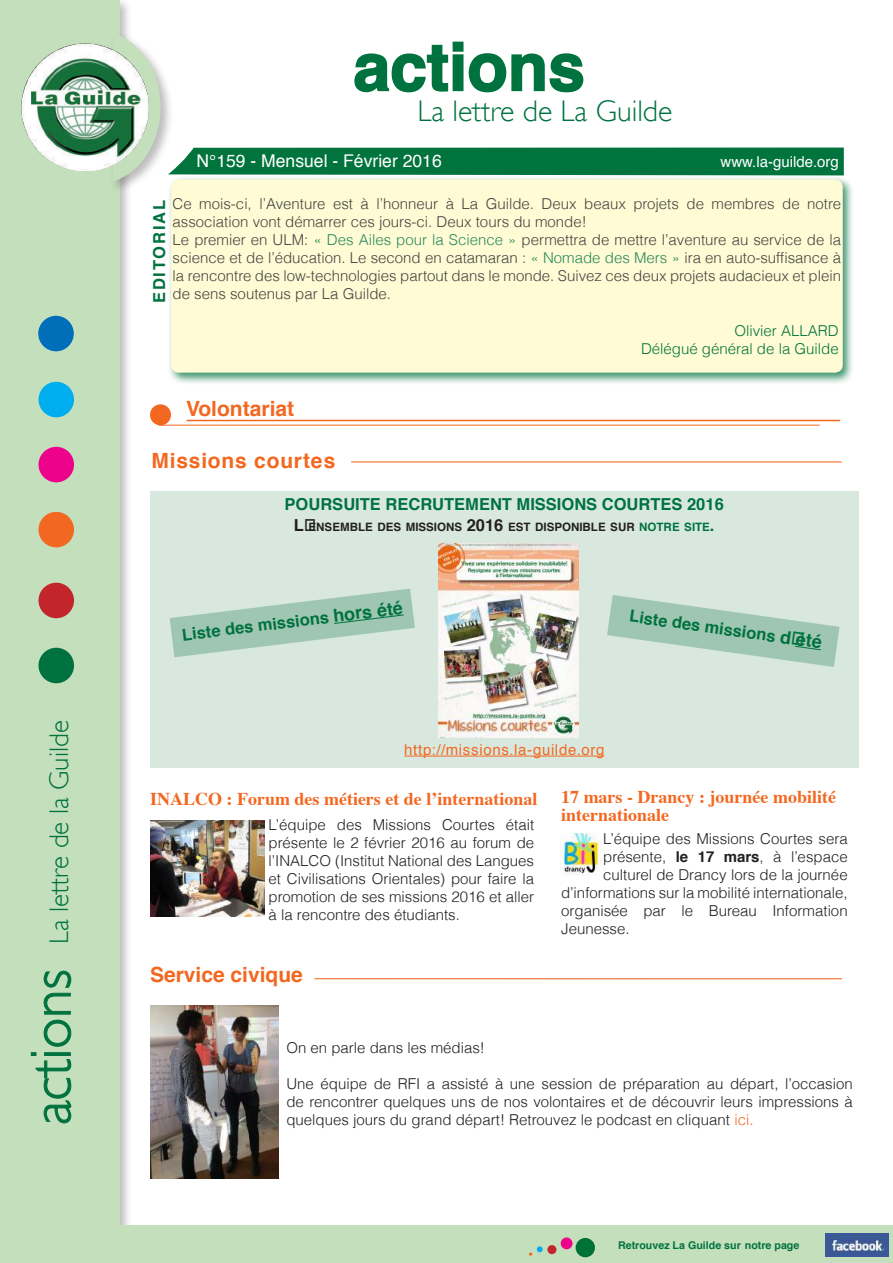
<style>
.page{position:relative;width:893px;height:1263px;background:#fff}
.page>*{position:absolute;margin:0;border:0;box-sizing:border-box;transform-origin:0 0}
.t1{font:700 66.15px "Helvetica";color:#00723f}
.t2{font:300 57.15px "Gill Sans";color:#00723f}
.t3{font:300 29.85px "Gill Sans";color:#00723f}
.t4{font:300 27px "Gill Sans";color:#00723f}
.t5{font:700 21px "Helvetica";color:#f36821}
.t6{font:700 21px "Helvetica";letter-spacing:.035em;color:#f36821}
.t7{font:700 18px/18px "Times";color:#f36821}
.t8{font:17.55px "Helvetica";color:#fff}
.t9{font:700 16.5px "Helvetica";letter-spacing:.11em;color:#00723f}
.t10{font:700 16.5px "Helvetica";color:#00723f}
.t11{font:700 16.5px "Helvetica";color:#231f20}
.t12{font:300 15px/18px "Helvetica";color:#231f20;text-align:justify}
.t13{font:300 15px/18px "Helvetica";color:#00743c;text-align:right}
.t14{font:15px "Helvetica";letter-spacing:.045em;color:#f36821}
.t15{font:15px "Helvetica";color:#fff}
.t16{font:700 11.55px "Helvetica";color:#231f20}
.t17{font:700 11.55px "Helvetica";color:#00723f}
.t18{font:700 10.65px "Helvetica";color:#00723f}
.s1{color:#00723f}
.s2{font-size:16.5px}
.s3{font-size:11.55px}
.s4{font-size:18px}
.s5{font-weight:700}
.s6{color:#f36821}
</style>
<div class="page">
<div style="left:167px;top:175px;width:704px;height:213px;background:#00723f;opacity:.92"></div>
<div style="left:171px;top:180px;width:672px;height:193px;background:#fffbd4;border-radius:8px"></div>
<div style="left:181px;top:148px;width:663px;height:27px;background:#00743c"></div>
<div style="left:0;top:0;width:143px;height:1263px;background:#231f20;opacity:.3"></div>
<div style="left:0;top:0;width:120px;height:1263px;background:#c4dfbb"></div>
<div style="left:38px;top:648px;width:36px;height:35px;background:#00723f;border-radius:50%"></div>
<div style="left:38px;top:447px;width:36px;height:35px;background:#ed028c;border-radius:50%"></div>
<div style="left:38px;top:583px;width:36px;height:35px;background:#c2262c;border-radius:50%"></div>
<div style="left:38px;top:382px;width:36px;height:35px;background:#00aeef;border-radius:50%"></div>
<div style="left:38px;top:512px;width:36px;height:35px;background:#f36821;border-radius:50%"></div>
<div style="left:38px;top:316px;width:36px;height:35px;background:#006eb9;border-radius:50%"></div>
<svg style="left:31px;top:970px;width:41px;height:154px"></svg>
<div style="left:110px;top:30px;width:71px;height:171px;background:#231f20;opacity:.3"></div>
<svg style="left:113px;top:33px;width:48px;height:148px"></svg>
<img style="left:21px;top:43px;width:130px;height:129px">
<svg style="left:354px;top:41px;width:230px;height:52px"></svg>
<div style="left:0;top:1226px;width:893px;height:37px;background:#c4dfbb"></div>
<div style="left:547px;top:1245px;width:9px;height:9px;background:#c2262c;border-radius:50%"></div>
<div style="left:561px;top:1237px;width:11px;height:12px;background:#ed028c;border-radius:50%"></div>
<div style="left:577px;top:1239px;width:17px;height:17px;background:#007236;border-radius:50%"></div>
<div style="left:576px;top:1238px;width:19px;height:19px;border:3px solid #007136;border-radius:50%"></div>
<svg style="left:529px;top:1246px;width:14px;height:10px"></svg>
<img style="left:826px;top:1233px;width:62px;height:24px">
<div style="left:150px;top:492px;width:708px;height:276px;background:#d8e8df"></div>
<hr style="left:158px;top:425px;width:662px;height:1px;background:#f36821">
<hr style="left:187px;top:420px;width:653px;height:1px;background:#f36821">
<div style="left:150px;top:404px;width:21px;height:21px;background:#f36821;border-radius:50%"></div>
<hr style="left:351px;top:461px;width:491px;height:1px;background:#f36821">
<img style="left:438px;top:543px;width:140px;height:195px">
<hr style="left:404px;top:756px;width:200px;height:1px;background:#f36821">
<img style="left:150px;top:820px;width:114px;height:97px">
<svg style="left:170px;top:589px;width:245px;height:68px"></svg>
<svg style="left:607px;top:595px;width:232px;height:72px"></svg>
<img style="left:560px;top:833px;width:41px;height:42px">
<hr style="left:315px;top:978px;width:527px;height:1px;background:#f36821">
<img style="left:150px;top:1005px;width:129px;height:173px">
<h3 class="t4" style="left:44px;top:944px;width:225px;rotate:-90deg">La lettre de la Guilde</h3>
<h2 class="t2" style="left:19px;top:1125px;width:157px;rotate:-90deg">actions</h2>
<h1 class="t1" style="left:353px;top:14px;width:233px">actions</h1>
<h3 class="t3" style="left:417px;top:94px;width:257px">La lettre de La Guilde</h3>
<p class="t8" style="left:197px;top:147px;width:247px">N°159 - Mensuel - Février 2016</p>
<p class="t15" style="left:721px;top:150px;width:120px">www.la-guilde.org</p>
<p class="t12" style="left:173px;top:194px;width:670px;text-align:left">Ce mois-ci, l’Aventure est à l’honneur à La Guilde. Deux beaux projets de membres de notre association vont démarrer ces jours-ci. Deux tours du monde!<br>Le premier en ULM: <span class="s1">« Des Ailes pour la Science »</span> permettra de mettre l’aventure au service de la science et de l’éducation. Le second en catamaran : <span class="s1">« Nomade des Mers »</span> ira en auto-suffisance à la rencontre des low-technologies partout dans le monde. Suivez ces deux projets audacieux et plein de sens soutenus par La Guilde.</p>
<p class="t9" style="left:146px;top:303px;width:105px;rotate:-90deg">EDITORIAL</p>
<p class="t13" style="left:641px;top:322px;width:199px">Olivier ALLARD<br>Délégué général de la Guilde</p>
<h3 class="t5" style="left:186px;top:391px;width:110px">Volontariat</h3>
<h3 class="t6" style="left:152px;top:443px;width:185px">Missions courtes</h3>
<p class="t10" style="left:285px;top:491px;width:441px">POURSUITE RECRUTEMENT MISSIONS COURTES 2016</p>
<p class="t16" style="left:294px;top:517px;width:24px"><span class="s2">L’</span>ENSEM</p>
<p class="t16" style="left:350px;top:517px;width:64px">BLE DES MISSIONS</p>
<p class="t11" style="left:467px;top:512px;width:50px">2016 <span class="s3">EST</span></p>
<p class="t16" style="left:535px;top:517px;width:16px">DISPONI</p>
<p class="t16" style="left:583px;top:517px;width:37px">BLE SUR</p>
<p class="t17" style="left:639px;top:517px;width:9px">NOTRE</p>
<p class="t17" style="left:684px;top:517px;width:32px">SITE<span class="s2">.</span></p>
<p class="t9" style="left:181px;top:622px;width:224px;rotate:-7deg">Liste des missions <span class="s4">hors été</span></p>
<p class="t9" style="left:631px;top:602px;width:196px;rotate:8deg">Liste des missions <span class="s4">d’été</span></p>
<p class="t14" style="left:404px;top:738px;width:202px">http://missions.la-guilde.org</p>
<p class="t7" style="left:150px;top:788px;width:389px">INALCO : Forum des métiers et de l’international</p>
<p class="t12" style="left:269px;top:815px;width:267px">L’équipe des Missions Courtes était présente le 2 février 2016 au forum de l’INALCO (Institut National des Langues et Civilisations Orientales) pour faire la promotion de ses missions 2016 et aller à la rencontre des étudiants.</p>
<p class="t7" style="left:561px;top:786px;width:276px">17 mars - Drancy : journée mobilité internationale</p>
<p class="t12" style="left:603px;top:829px;width:246px">L’équipe des Missions Courtes sera</p>
<p class="t12" style="left:603px;top:847px;width:246px">présente, <span class="s5">le 17 mars</span>, à l’espace</p>
<p class="t12" style="left:603px;top:865px;width:246px">culturel de Drancy lors de la journée</p>
<p class="t12" style="left:561px;top:883px;width:288px">d’informations sur la mobilité internationale,</p>
<p class="t12" style="left:561px;top:901px;width:288px">organisée par le Bureau Information</p>
<p class="t12" style="left:561px;top:919px;width:70px">Jeunesse.</p>
<h3 class="t5" style="left:150px;top:957px;width:154px">Service civique</h3>
<p class="t12" style="left:286px;top:1038px;width:200px">On en parle dans les médias!</p>
<p class="t12" style="left:286px;top:1074px;width:568px">Une équipe de RFI a assisté à une session de préparation au départ, l’occasion de rencontrer quelques uns de nos volontaires et de découvrir leurs impressions à quelques jours du grand départ! Retrouvez le podcast en cliquant <span class="s6">ici.</span></p>
<p class="t18" style="left:618px;top:1237px;width:183px">Retrouvez La Guilde sur notre page</p>
</div>
